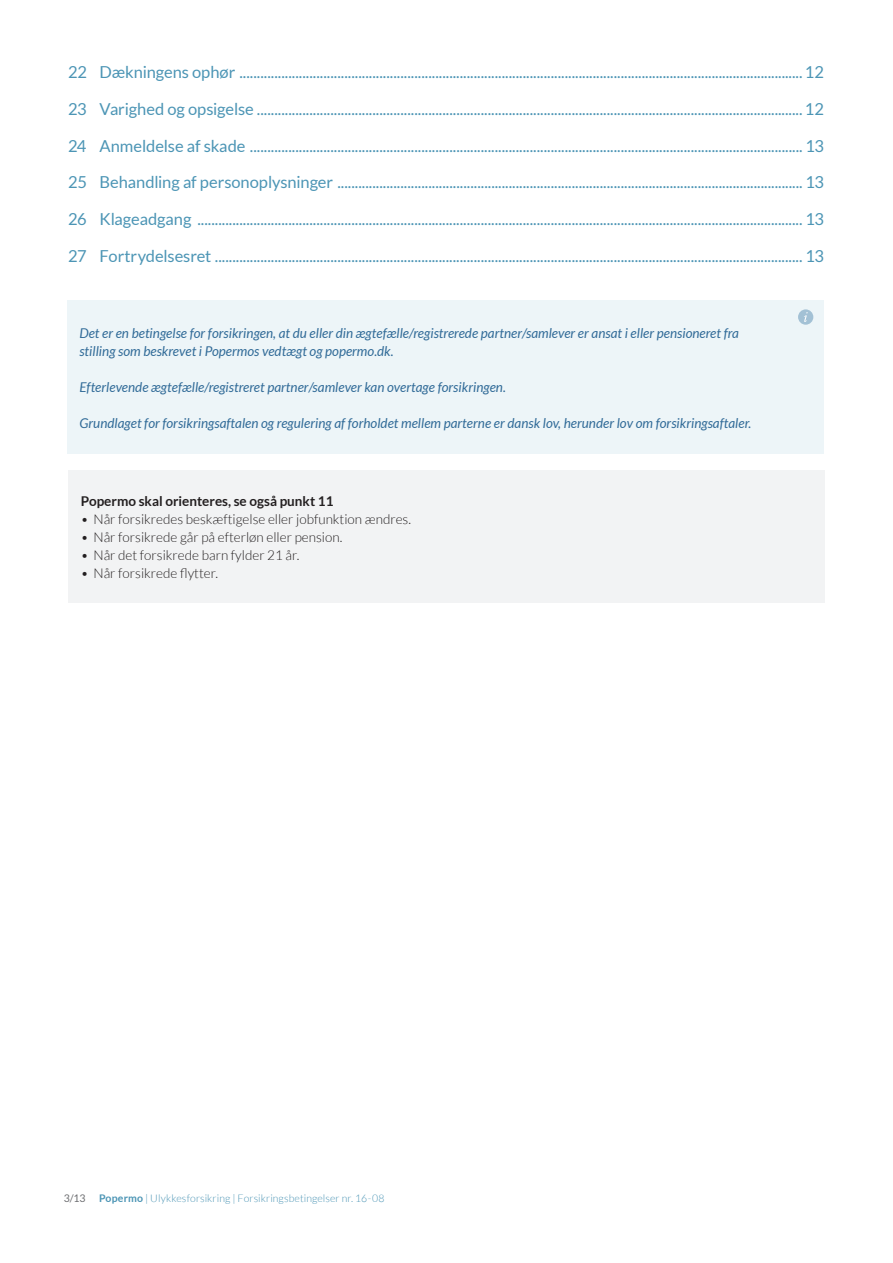
<style>
.page{position:relative;width:893px;height:1263px;background:#fff}
.page>*{position:absolute;margin:0;border:0;box-sizing:border-box;transform-origin:0 0}
.t1{font:16.5px "Lato";letter-spacing:-.005em;color:#4c95b5}
.t2{font:italic 13.5px/18px "Lato";color:#316b98}
.t3{font:300 13.5px "Lato";color:#231f20}
.t4{font:700 13.5px "Lato";color:#231f20}
.t5{font:300 10.5px "Lato";letter-spacing:.01em;color:#4c95b5}
.t6{font:10.5px "Lato";color:#6c6d70}
.s1{font-weight:700}
</style>
<div class="page">
<div style="left:68px;top:470px;width:757px;height:133px;background:#f2f3f4"></div>
<div style="left:67px;top:301px;width:757px;height:153px;background:#edf5f8"></div>
<div style="left:798px;top:309px;width:15px;height:16px;background:#a3c1d5;border-radius:50%"></div>
<svg style="left:804px;top:312px;width:4px;height:10px"></svg>
<p class="t1" style="left:68px;top:63px;width:757px">22 Dækningens ophør .................................................................................................................................................................12</p>
<p class="t1" style="left:68px;top:100px;width:757px">23 Varighed og opsigelse ............................................................................................................................................................12</p>
<p class="t1" style="left:68px;top:136px;width:758px">24 Anmeldelse af skade .............................................................................................................................................................. 13</p>
<p class="t1" style="left:68px;top:173px;width:757px">25 Behandling af personoplysninger ..................................................................................................................................... 13</p>
<p class="t1" style="left:68px;top:210px;width:757px">26 Klageadgang ............................................................................................................................................................................. 13</p>
<p class="t1" style="left:68px;top:246px;width:758px">27 Fortrydelsesret ........................................................................................................................................................................ 13</p>
<p class="t2" style="left:79px;top:324px;width:661px">Det er en betingelse for forsikringen, at du eller din ægtefælle/registrerede partner/samlever er ansat i eller pensioneret fra stilling som beskrevet i Popermos vedtægt og popermo.dk.</p>
<p class="t2" style="left:79px;top:378px;width:428px">Efterlevende ægtefælle/registreret partner/samlever kan overtage forsikringen.</p>
<p class="t2" style="left:79px;top:414px;width:673px">Grundlaget for forsikringsaftalen og regulering af forholdet mellem parterne er dansk lov, herunder lov om forsikringsaftaler.</p>
<p class="t4" style="left:81px;top:493px;width:254px">Popermo skal orienteres, se også punkt 11</p>
<p class="t3" style="left:81px;top:512px;width:332px">• Når forsikredes beskæftigelse eller jobfunktion ændres.</p>
<p class="t3" style="left:81px;top:530px;width:263px">• Når forsikrede går på efterløn eller pension.</p>
<p class="t3" style="left:81px;top:548px;width:220px">• Når det forsikrede barn fylder 21 år.</p>
<p class="t3" style="left:81px;top:566px;width:139px">• Når forsikrede flytter.</p>
<p class="t6" style="left:64px;top:1192px;width:23px">3/13</p>
<p class="t5" style="left:99px;top:1192px;width:287px"><span class="s1">Popermo</span> | Ulykkesforsikring | Forsikringsbetingelser nr. 16-08</p>
</div>
